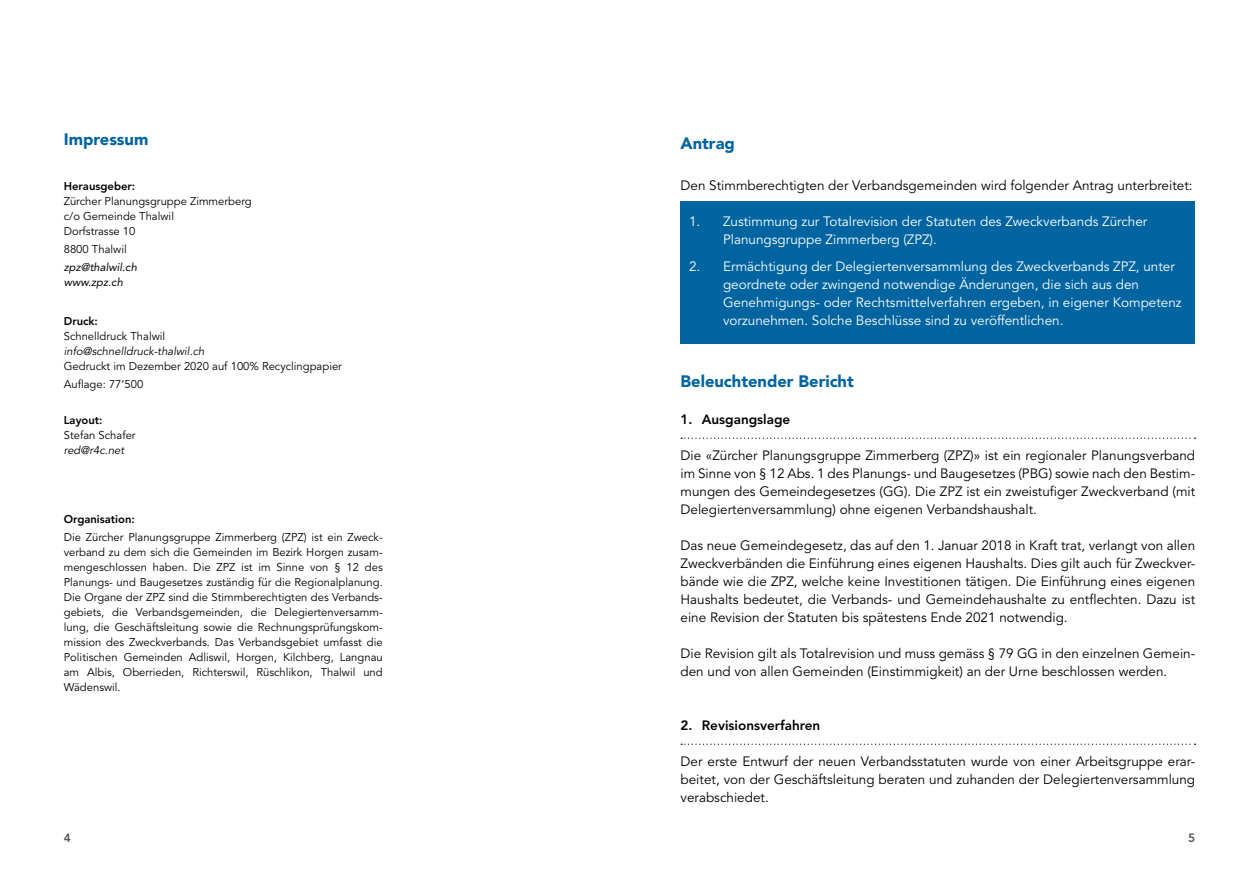
<style>
.page{position:relative;width:1259px;height:893px;background:#fff}
.page>*{position:absolute;margin:0;border:0;box-sizing:border-box;transform-origin:0 0}
.t1{font:900 16.5px "Avenir LT Std";color:#0064a0}
.t2{font:13.5px/18px "Avenir LT Std";color:#000;text-align:justify}
.t3{font:13.5px/18px "Avenir LT Std";color:#fff}
.t4{font:800 13.5px "Avenir LT Std";color:#000}
.t5{font:800 12px "Avenir LT Std";color:#575756}
.t6{font:11.25px/15px "Avenir LT Std";color:#000}
.t7{font:italic 11.25px "Avenir LT Std";color:#000}
.t8{font:800 11.25px "Avenir LT Std";color:#000}
.t9{font:italic 11.25px/15px "Avenir LT Std";color:#000}
</style>
<div class="page">
<div style="left:680px;top:201px;width:515px;height:61px;background:#0064a0"></div>
<div style="left:680px;top:246px;width:515px;height:97px;background:#0064a0"></div>
<svg style="left:681px;top:438px;width:514px;height:1px"></svg>
<svg style="left:681px;top:744px;width:514px;height:1px"></svg>
<p class="t1" style="left:64px;top:129px;width:86px">Impressum</p>
<p class="t8" style="left:64px;top:179px;width:73px">Herausgeber:</p>
<p class="t6" style="left:64px;top:194px;width:189px">Zürcher Planungsgruppe Zimmerberg c/o Gemeinde Thalwil<br>Dorfstrasse 10</p>
<p class="t6" style="left:64px;top:242px;width:64px">8800 Thalwil</p>
<p class="t9" style="left:64px;top:260px;width:75px">zpz@thalwil.ch www.zpz.ch</p>
<p class="t8" style="left:64px;top:314px;width:36px">Druck:</p>
<p class="t6" style="left:64px;top:329px;width:103px">Schnelldruck Thalwil</p>
<p class="t7" style="left:64px;top:345px;width:142px">info@schnelldruck-thalwil.ch</p>
<p class="t6" style="left:64px;top:357px;width:280px;line-height:18px">Gedruckt im Dezember 2020 auf 100% Recyclingpapier<br>Auflage: 77‘500</p>
<p class="t8" style="left:64px;top:413px;width:40px">Layout:</p>
<p class="t6" style="left:64px;top:428px;width:73px">Stefan Schafer</p>
<p class="t7" style="left:64px;top:444px;width:62px">red@r4c.net</p>
<p class="t8" style="left:64px;top:512px;width:73px">Organisation:</p>
<p class="t6" style="left:64px;top:530px;width:320px;text-align:justify">Die Zürcher Planungsgruppe Zimmerberg (ZPZ) ist ein Zweck&shy;verband zu dem sich die Gemeinden im Bezirk Horgen zusam&shy;mengeschlossen haben. Die ZPZ ist im Sinne von § 12 des Planungs- und Baugesetzes zuständig für die Regionalplanung.<br>Die Organe der ZPZ sind die Stimmberechtigten des Verbands&shy;gebiets, die Verbandsgemeinden, die Delegiertenversamm&shy;lung, die Geschäftsleitung sowie die Rechnungsprüfungskom&shy;mission des Zweckverbands. Das Verbandsgebiet umfasst die Politischen Gemeinden Adliswil, Horgen, Kilchberg, Langnau am Albis, Oberrieden, Richterswil, Rüschlikon, Thalwil und Wädenswil.</p>
<p class="t1" style="left:680px;top:133px;width:56px">Antrag</p>
<p class="t2" style="left:680px;top:177px;width:513px">Den Stimmberechtigten der Verbandsgemeinden wird folgender Antrag unterbreitet:</p>
<p class="t3" style="left:723px;top:213px;width:426px;text-indent:-34px">1. Zustimmung zur Totalrevision der Statuten des Zweckverbands Zürcher<br>Planungsgruppe Zimmerberg (ZPZ).</p>
<p class="t3" style="left:723px;top:258px;width:460px;text-indent:-34px">2. Ermächtigung der Delegiertenversammlung des Zweckverbands ZPZ, unter geordnete oder zwingend notwendige Änderungen, die sich aus den Genehmigungs- oder Rechtsmittelverfahren ergeben, in eigener Kompetenz vorzunehmen. Solche Beschlüsse sind zu veröffentlichen.</p>
<p class="t1" style="left:680px;top:371px;width:175px">Beleuchtender Bericht</p>
<p class="t4" style="left:680px;top:411px;width:111px">1. Ausgangslage</p>
<p class="t2" style="left:680px;top:447px;width:516px">Die «Zürcher Planungsgruppe Zimmerberg (ZPZ)» ist ein regionaler Planungsverband im Sinne von § 12 Abs. 1 des Planungs- und Baugesetzes (PBG) sowie nach den Bestim&shy;mungen des Gemeindegesetzes (GG). Die ZPZ ist ein zweistufiger Zweckverband (mit Delegiertenversammlung) ohne eigenen Verbandshaushalt.</p>
<p class="t2" style="left:680px;top:537px;width:516px">Das neue Gemeindegesetz, das auf den 1. Januar 2018 in Kraft trat, verlangt von allen Zweckverbänden die Einführung eines eigenen Haushalts. Dies gilt auch für Zweckver&shy;bände wie die ZPZ, welche keine Investitionen tätigen. Die Einführung eines eigenen Haushalts bedeutet, die Verbands- und Gemeindehaushalte zu entflechten. Dazu ist eine Revision der Statuten bis spätestens Ende 2021 notwendig.</p>
<p class="t2" style="left:680px;top:645px;width:516px">Die Revision gilt als Totalrevision und muss gemäss § 79 GG in den einzelnen Gemein&shy;den und von allen Gemeinden (Einstimmigkeit) an der Urne beschlossen werden.</p>
<p class="t4" style="left:680px;top:717px;width:141px">2. Revisionsverfahren</p>
<p class="t2" style="left:680px;top:753px;width:516px">Der erste Entwurf der neuen Verbandsstatuten wurde von einer Arbeitsgruppe erar&shy;beitet, von der Geschäftsleitung beraten und zuhanden der Delegiertenversammlung verabschiedet.</p>
<p class="t5" style="left:64px;top:831px;width:9px">4</p>
<p class="t5" style="left:1188px;top:831px;width:9px">5</p>
</div>
